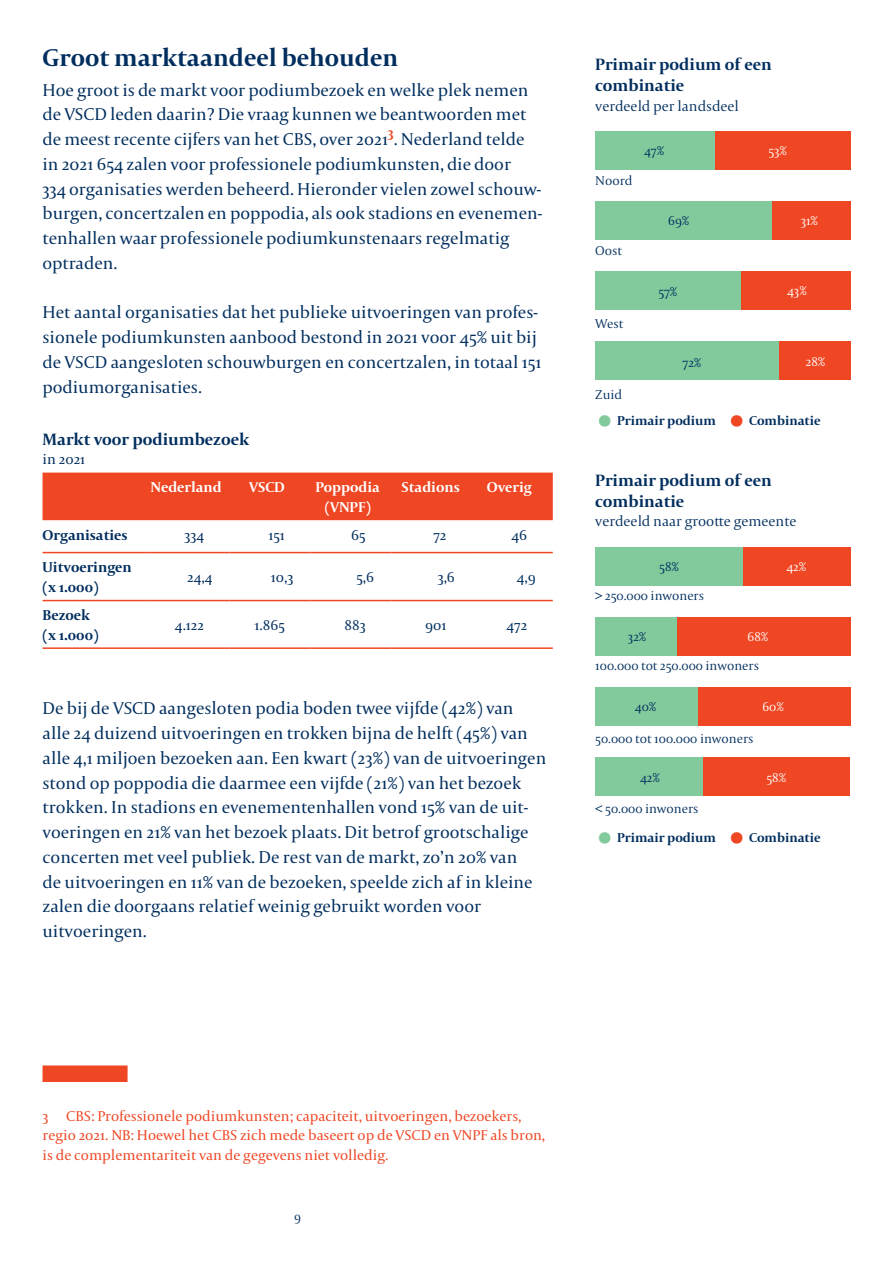
<style>
.page{position:relative;width:893px;height:1263px;background:#fff}
.page>*{position:absolute;margin:0;border:0;box-sizing:border-box;transform-origin:0 0}
.t1{font:700 25.5px "Capitolium 2";color:#002e5e}
.t2{font:18px/24.8px "Capitolium 2";color:#002e5e}
.t3{font:700 17.25px/21px "Capitolium 2";color:#002e5e}
.t4{font:15px/19.5px "Capitolium 2";color:#ef4623}
.t5{font:15px "Capitolium 2";color:#002e5e}
.t6{font:300 15px "Capitolium 2";color:#002e5e}
.t7{font:700 15px/19.5px "Capitolium 2";color:#002e5e}
.t8{font:700 15px/19.5px "Capitolium 2";color:#fff;text-align:center}
.t9{font:300 13.5px "Capitolium 2";color:#002e5e}
.t10{font:700 13.5px "Capitolium 2";color:#002e5e}
.t11{font:300 13.5px "Capitolium 2";color:#fff}
.s1{font-size:39px;color:#82ca9c}
.s2{font-size:39px;color:#ef4623}
</style>
<div class="page">
<div style="left:43px;top:473px;width:510px;height:47px;background:#ef4623"></div>
<hr style="left:43px;top:552px;width:106px;height:1px;background:#ef4623">
<hr style="left:149px;top:552px;width:81px;height:1px;background:#ef4623">
<hr style="left:230px;top:552px;width:80px;height:1px;background:#ef4623">
<hr style="left:310px;top:552px;width:81px;height:1px;background:#ef4623">
<hr style="left:391px;top:552px;width:81px;height:1px;background:#ef4623">
<hr style="left:472px;top:552px;width:81px;height:1px;background:#ef4623">
<hr style="left:43px;top:600px;width:106px;height:1px;background:#ef4623">
<hr style="left:149px;top:600px;width:81px;height:1px;background:#ef4623">
<hr style="left:230px;top:600px;width:80px;height:1px;background:#ef4623">
<hr style="left:310px;top:600px;width:81px;height:1px;background:#ef4623">
<hr style="left:391px;top:600px;width:81px;height:1px;background:#ef4623">
<hr style="left:472px;top:600px;width:81px;height:1px;background:#ef4623">
<hr style="left:43px;top:647px;width:106px;height:2px;background:#ef4623">
<hr style="left:149px;top:647px;width:81px;height:2px;background:#ef4623">
<hr style="left:230px;top:647px;width:80px;height:2px;background:#ef4623">
<hr style="left:310px;top:647px;width:81px;height:2px;background:#ef4623">
<hr style="left:391px;top:647px;width:81px;height:2px;background:#ef4623">
<hr style="left:472px;top:647px;width:81px;height:2px;background:#ef4623">
<div style="left:43px;top:1065px;width:85px;height:17px;background:#ef4623"></div>
<div style="left:715px;top:131px;width:135px;height:39px;background:#ef4623"></div>
<div style="left:595px;top:131px;width:120px;height:39px;background:#82ca9c"></div>
<div style="left:771px;top:201px;width:79px;height:39px;background:#ef4623"></div>
<div style="left:595px;top:201px;width:176px;height:39px;background:#82ca9c"></div>
<div style="left:741px;top:272px;width:109px;height:38px;background:#ef4623"></div>
<div style="left:595px;top:272px;width:146px;height:38px;background:#82ca9c"></div>
<div style="left:779px;top:342px;width:71px;height:38px;background:#ef4623"></div>
<div style="left:595px;top:342px;width:184px;height:38px;background:#82ca9c"></div>
<div style="left:743px;top:547px;width:107px;height:38px;background:#ef4623"></div>
<div style="left:595px;top:547px;width:148px;height:38px;background:#82ca9c"></div>
<div style="left:677px;top:617px;width:173px;height:38px;background:#ef4623"></div>
<div style="left:595px;top:617px;width:82px;height:38px;background:#82ca9c"></div>
<div style="left:697px;top:687px;width:153px;height:38px;background:#ef4623"></div>
<div style="left:595px;top:687px;width:102px;height:38px;background:#82ca9c"></div>
<div style="left:702px;top:757px;width:148px;height:38px;background:#ef4623"></div>
<div style="left:595px;top:757px;width:107px;height:38px;background:#82ca9c"></div>
<h1 class="t1" style="left:43px;top:41px;width:357px">Groot marktaandeel behouden</h1>
<p class="t2" style="left:43px;top:77px;width:501px">Hoe groot is de markt voor podiumbezoek en welke plek nemen de VSCD leden daarin? Die vraag kunnen we beantwoorden met de meest recente cijfers van het CBS, over 2021<sup>3</sup>. Nederland telde in 2021 654 zalen voor professionele podiumkunsten, die door<br>334 organisaties werden beheerd. Hieronder vielen zowel schouw&shy;burgen, concertzalen en poppodia, als ook stadions en evenemen&shy;tenhallen waar professionele podiumkunstenaars regelmatig optraden.</p>
<p class="t2" style="left:43px;top:300px;width:501px">Het aantal organisaties dat het publieke uitvoeringen van profes&shy;sionele podiumkunsten aanbood bestond in 2021 voor 45% uit bij de VSCD aangesloten schouwburgen en concertzalen, in totaal 151 podiumorganisaties.</p>
<p class="t3" style="left:43px;top:428px;width:208px">Markt voor podiumbezoek</p>
<p class="t5" style="left:43px;top:449px;width:44px">in 2021</p>
<p class="t8" style="left:151px;top:477px;width:73px">Nederland</p>
<p class="t8" style="left:249px;top:477px;width:37px">VSCD</p>
<p class="t8" style="left:316px;top:477px;width:66px">Poppodia (VNPF)</p>
<p class="t8" style="left:401px;top:477px;width:60px">Stadions</p>
<p class="t8" style="left:487px;top:477px;width:46px">Overig</p>
<p class="t7" style="left:43px;top:525px;width:87px">Organisaties</p>
<p class="t5" style="left:185px;top:525px;width:21px">334</p>
<p class="t5" style="left:268px;top:525px;width:18px">151</p>
<p class="t5" style="left:351px;top:525px;width:16px">65</p>
<p class="t5" style="left:433px;top:525px;width:15px">72</p>
<p class="t5" style="left:511px;top:525px;width:17px">46</p>
<p class="t7" style="left:43px;top:557px;width:91px">Uitvoeringen (x 1.000)</p>
<p class="t5" style="left:187px;top:567px;width:27px">24,4</p>
<p class="t5" style="left:271px;top:567px;width:24px">10,3</p>
<p class="t5" style="left:356px;top:567px;width:19px">5,6</p>
<p class="t5" style="left:438px;top:567px;width:19px">3,6</p>
<p class="t5" style="left:517px;top:567px;width:21px">4,9</p>
<p class="t7" style="left:43px;top:605px;width:58px">Bezoek (x 1.000)</p>
<p class="t5" style="left:175px;top:615px;width:31px">4.122</p>
<p class="t5" style="left:255px;top:615px;width:32px">1.865</p>
<p class="t5" style="left:345px;top:615px;width:23px">883</p>
<p class="t5" style="left:425px;top:615px;width:23px">901</p>
<p class="t5" style="left:507px;top:615px;width:22px">472</p>
<p class="t2" style="left:43px;top:696px;width:505px">De bij de VSCD aangesloten podia boden twee vijfde (42%) van<br>alle 24 duizend uitvoeringen en trokken bijna de helft (45%) van alle 4,1 miljoen bezoeken aan. Een kwart (23%) van de uitvoeringen stond op poppodia die daarmee een vijfde (21%) van het bezoek trokken. In stadions en evenementenhallen vond 15% van de uit&shy;voeringen en 21% van het bezoek plaats. Dit betrof grootschalige concerten met veel publiek. De rest van de markt, zo’n 20% van<br>de uitvoeringen en 11% van de bezoeken, speelde zich af in kleine zalen die doorgaans relatief weinig gebruikt worden voor uitvoeringen.</p>
<p class="t3" style="left:595px;top:54px;width:178px">Primair podium of een combinatie</p>
<p class="t6" style="left:595px;top:96px;width:145px">verdeeld per landsdeel</p>
<p class="t9" style="left:595px;top:171px;width:39px">Noord</p>
<p class="t9" style="left:644px;top:142px;width:22px">47%</p>
<p class="t9" style="left:595px;top:241px;width:28px">Oost</p>
<p class="t9" style="left:668px;top:212px;width:23px">69%</p>
<p class="t9" style="left:595px;top:314px;width:30px">West</p>
<p class="t9" style="left:595px;top:386px;width:28px">Zuid</p>
<p class="t9" style="left:658px;top:282px;width:21px">57%</p>
<p class="t9" style="left:682px;top:353px;width:20px">72%</p>
<p class="t11" style="left:768px;top:142px;width:20px">53%</p>
<p class="t11" style="left:801px;top:212px;width:19px">31%</p>
<p class="t11" style="left:787px;top:282px;width:21px">43%</p>
<p class="t11" style="left:806px;top:353px;width:21px">28%</p>
<p class="t10" style="left:595px;top:412px;width:122px"><span class="s1">•</span> Primair podium</p>
<p class="t10" style="left:727px;top:412px;width:95px"><span class="s2">•</span> Combinatie</p>
<p class="t3" style="left:595px;top:469px;width:178px">Primair podium of een combinatie</p>
<p class="t6" style="left:595px;top:511px;width:203px">verdeeld naar grootte gemeente</p>
<p class="t9" style="left:659px;top:557px;width:21px">58%</p>
<p class="t9" style="left:595px;top:587px;width:110px">&gt; 250.000 inwoners</p>
<p class="t9" style="left:628px;top:628px;width:20px">32%</p>
<p class="t11" style="left:748px;top:627px;width:22px">68%</p>
<p class="t9" style="left:595px;top:657px;width:165px">100.000 tot 250.000 inwoners</p>
<p class="t11" style="left:786px;top:557px;width:21px">42%</p>
<p class="t9" style="left:635px;top:698px;width:23px">40%</p>
<p class="t9" style="left:595px;top:729px;width:160px">50.000 tot 100.000 inwoners</p>
<p class="t11" style="left:762px;top:697px;width:23px">60%</p>
<p class="t9" style="left:640px;top:769px;width:21px">42%</p>
<p class="t9" style="left:595px;top:799px;width:105px">&lt; 50.000 inwoners</p>
<p class="t11" style="left:766px;top:768px;width:21px">58%</p>
<p class="t10" style="left:595px;top:829px;width:122px"><span class="s1">•</span> Primair podium</p>
<p class="t10" style="left:727px;top:829px;width:95px"><span class="s2">•</span> Combinatie</p>
<p class="t4" style="left:43px;top:1106px;width:504px">3 CBS: Professionele podiumkunsten; capaciteit, uitvoeringen, bezoekers, regio 2021. NB: Hoewel het CBS zich mede baseert op de VSCD en VNPF als bron, is de complementariteit van de gegevens niet volledig.</p>
<p class="t9" style="left:294px;top:1208px;width:8px">9</p>
</div>
